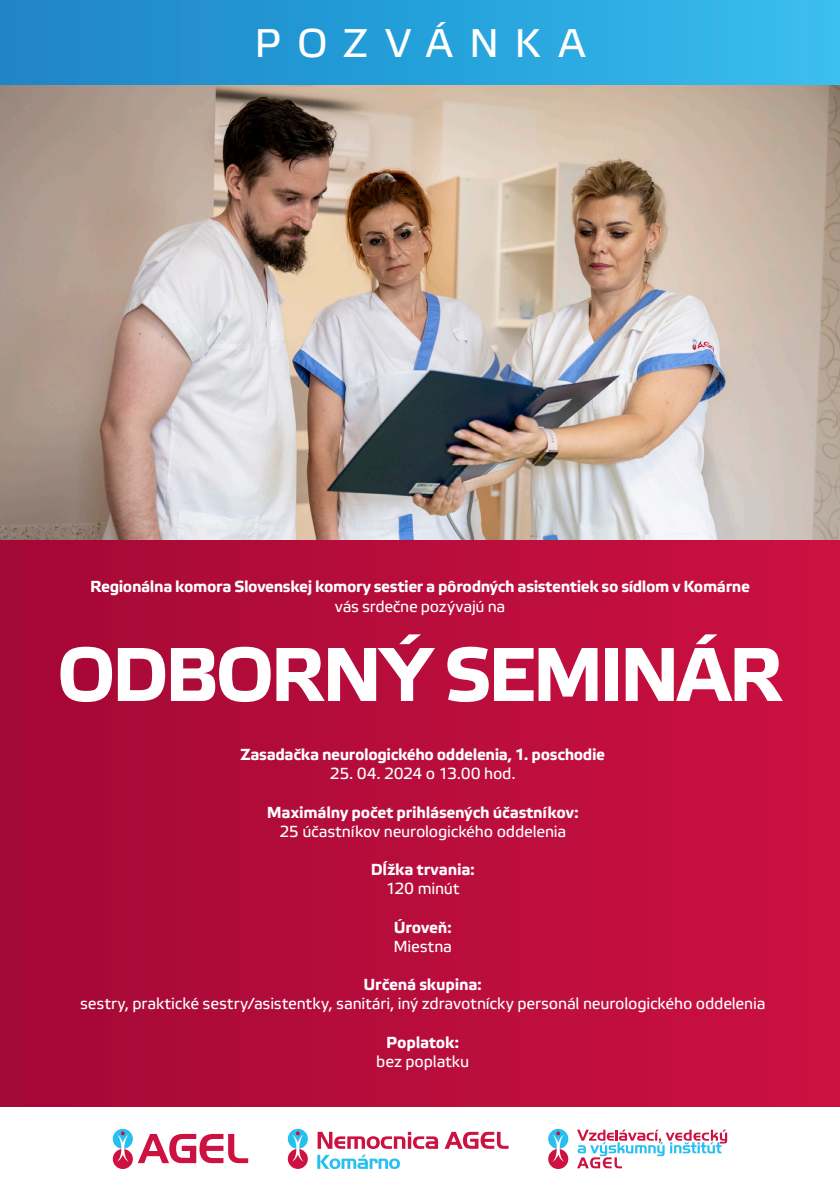
<style>
.page{position:relative;width:840px;height:1191px;background:#fff}
.page>*{position:absolute;margin:0;border:0;box-sizing:border-box;transform-origin:0 0}
.Title_Text{font:700 76px "Elektra Text Pro";letter-spacing:-.055em;color:#fff}
.t1{font:40px "Etelka Text Pro";letter-spacing:.41em;color:#fff}
.Title_Text-2{font:700 16px "Etelka Text Pro";letter-spacing:-.02em;color:#fff}
.Title_Text-3{font:16px "Etelka Text Pro";letter-spacing:-.01em;color:#fff}
</style>
<div class="page">
<div style="left:0;top:86px;width:839px;height:1020px;background:linear-gradient(to right,#a50836,#cc1141)"></div>
<div style="left:0;top:0;width:839px;height:86px;background:linear-gradient(to right,#1b83c6,#36beee)"></div>
<svg style="left:445px;top:1131px;width:63px;height:17px"></svg>
<svg style="left:317px;top:1131px;width:121px;height:38px"></svg>
<svg style="left:288px;top:1128px;width:20px;height:20px"></svg>
<div style="left:288px;top:1148px;width:19px;height:20px;background:#cd1141;border-radius:50%"></div>
<svg style="left:291px;top:1131px;width:13px;height:31px"></svg>
<svg style="left:113px;top:1128px;width:20px;height:20px"></svg>
<div style="left:113px;top:1149px;width:20px;height:20px;background:#cd1141;border-radius:50%"></div>
<svg style="left:116px;top:1131px;width:13px;height:31px"></svg>
<svg style="left:138px;top:1134px;width:110px;height:29px"></svg>
<svg style="left:548px;top:1128px;width:20px;height:20px"></svg>
<div style="left:548px;top:1149px;width:20px;height:20px;background:#cd1141;border-radius:50%"></div>
<svg style="left:551px;top:1131px;width:13px;height:31px"></svg>
<svg style="left:577px;top:1129px;width:149px;height:39px"></svg>
<img style="left:0;top:85px;width:839px;height:454px">
<p class="t1" style="left:254px;top:22px;width:332px">POZVÁNKA</p>
<p class="Title_Text-2" style="left:90px;top:578px;width:661px">Regionálna komora Slovenskej komory sestier a pôrodných asistentiek so sídlom v Komárne</p>
<p class="Title_Text-3" style="left:334px;top:597px;width:172px">vás srdečne pozývajú na</p>
<p class="Title_Text" style="left:57px;top:632px;width:727px">ODBORNÝ SEMINÁR</p>
<p class="Title_Text-2" style="left:240px;top:746px;width:366px">Zasadačka neurologického oddelenia, 1. poschodie</p>
<p class="Title_Text-3" style="left:330px;top:765px;width:187px">25. 04. 2024 o 13.00 hod.</p>
<p class="Title_Text-2" style="left:267px;top:803px;width:313px">Maximálny počet prihlásených účastníkov:</p>
<p class="Title_Text-3" style="left:279px;top:822px;width:288px">25 účastníkov neurologického oddelenia</p>
<p class="Title_Text-2" style="left:370px;top:860px;width:106px">Dĺžka trvania:</p>
<p class="Title_Text-3" style="left:386px;top:880px;width:75px">120 minút</p>
<p class="Title_Text-2" style="left:393px;top:918px;width:60px">Úroveň:</p>
<p class="Title_Text-3" style="left:393px;top:937px;width:60px">Miestna</p>
<p class="Title_Text-2" style="left:363px;top:975px;width:120px">Určená skupina:</p>
<p class="Title_Text-3" style="left:80px;top:995px;width:686px">sestry, praktické sestry/asistentky, sanitári, iný zdravotnícky personál neurologického oddelenia</p>
<p class="Title_Text-2" style="left:386px;top:1033px;width:74px">Poplatok:</p>
<p class="Title_Text-3" style="left:376px;top:1052px;width:94px">bez poplatku</p>
</div>
